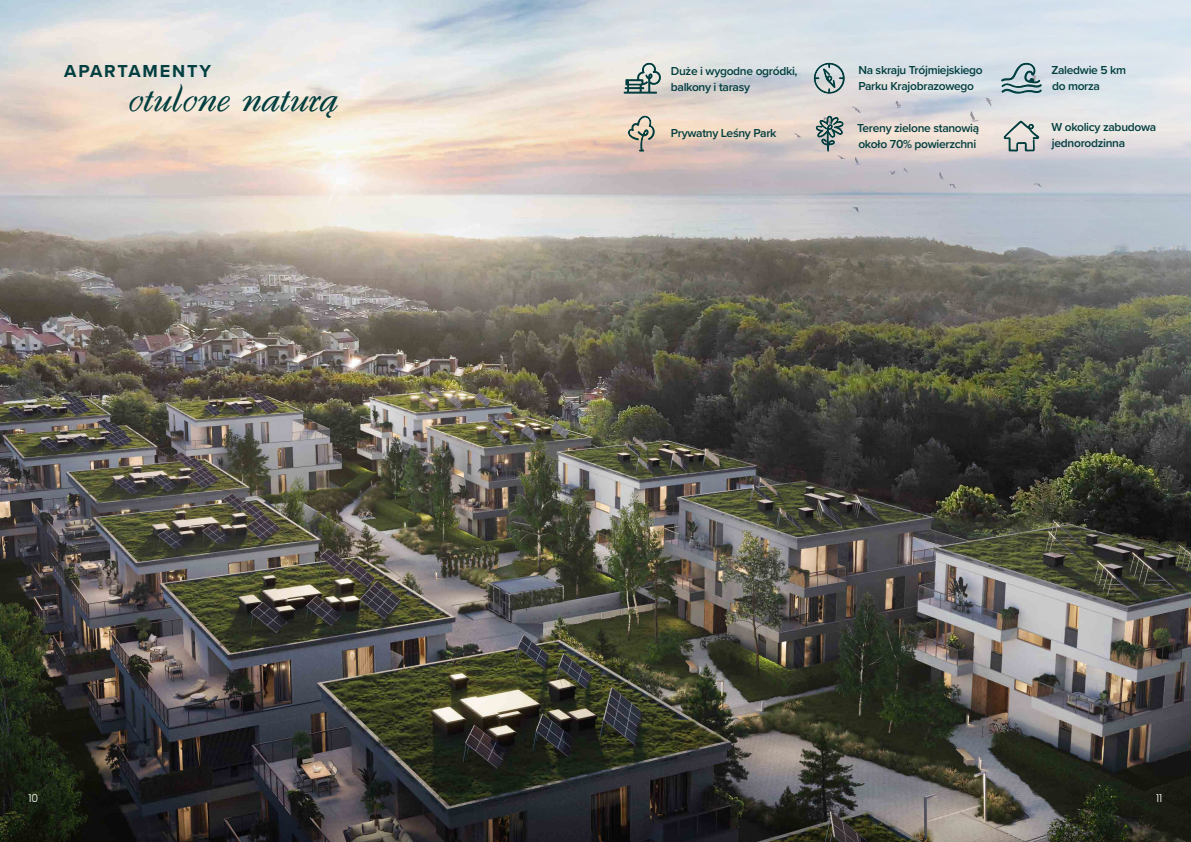
<style>
.page{position:relative;width:1191px;height:842px;background:#fff}
.page>*{position:absolute;margin:0;border:0;box-sizing:border-box;transform-origin:0 0}
.t1{font:48px "LTC Francis";letter-spacing:-.01em;color:#013e3f}
.t2{font:700 18px "Proxima Nova";letter-spacing:.1em;color:#013e3f}
.t3{font:600 12px/16px "Proxima Nova";letter-spacing:-.025em;color:#013e3f}
.t4{font:300 11px "Poppins";color:#fff}
</style>
<div class="page">
<img style="left:0;top:0;width:1191px;height:842px">
<img style="left:3px;top:0;width:1188px;height:757px">
<svg style="left:624px;top:63px;width:37px;height:30px"></svg>
<svg style="left:1003px;top:121px;width:36px;height:30px"></svg>
<svg style="left:1001px;top:63px;width:40px;height:30px"></svg>
<svg style="left:628px;top:116px;width:28px;height:38px"></svg>
<svg style="left:816px;top:116px;width:27px;height:35px"></svg>
<svg style="left:813px;top:57px;width:31px;height:42px"></svg>
<h2 class="t2" style="left:64px;top:58px;width:148px">APARTAMENTY</h2>
<h1 class="t1" style="left:128px;top:70px;width:211px">otulone naturą</h1>
<p class="t3" style="left:858px;top:62px;width:126px">Na skraju Trójmiejskiego<br>Parku Krajobrazowego</p>
<p class="t3" style="left:857px;top:119px;width:124px">Tereny zielone stanowią około 70% powierzchni</p>
<p class="t3" style="left:1051px;top:62px;width:76px">Zaledwie 5 km do morza</p>
<p class="t3" style="left:671px;top:63px;width:128px">Duże i wygodne ogródki, balkony i tarasy</p>
<p class="t3" style="left:671px;top:124px;width:107px">Prywatny Leśny Park</p>
<p class="t3" style="left:1051px;top:118px;width:106px">W okolicy zabudowa jednorodzinna</p>
<p class="t4" style="left:28px;top:791px;width:11px">10</p>
<p class="t4" style="left:1156px;top:791px;width:8px">11</p>
</div>
